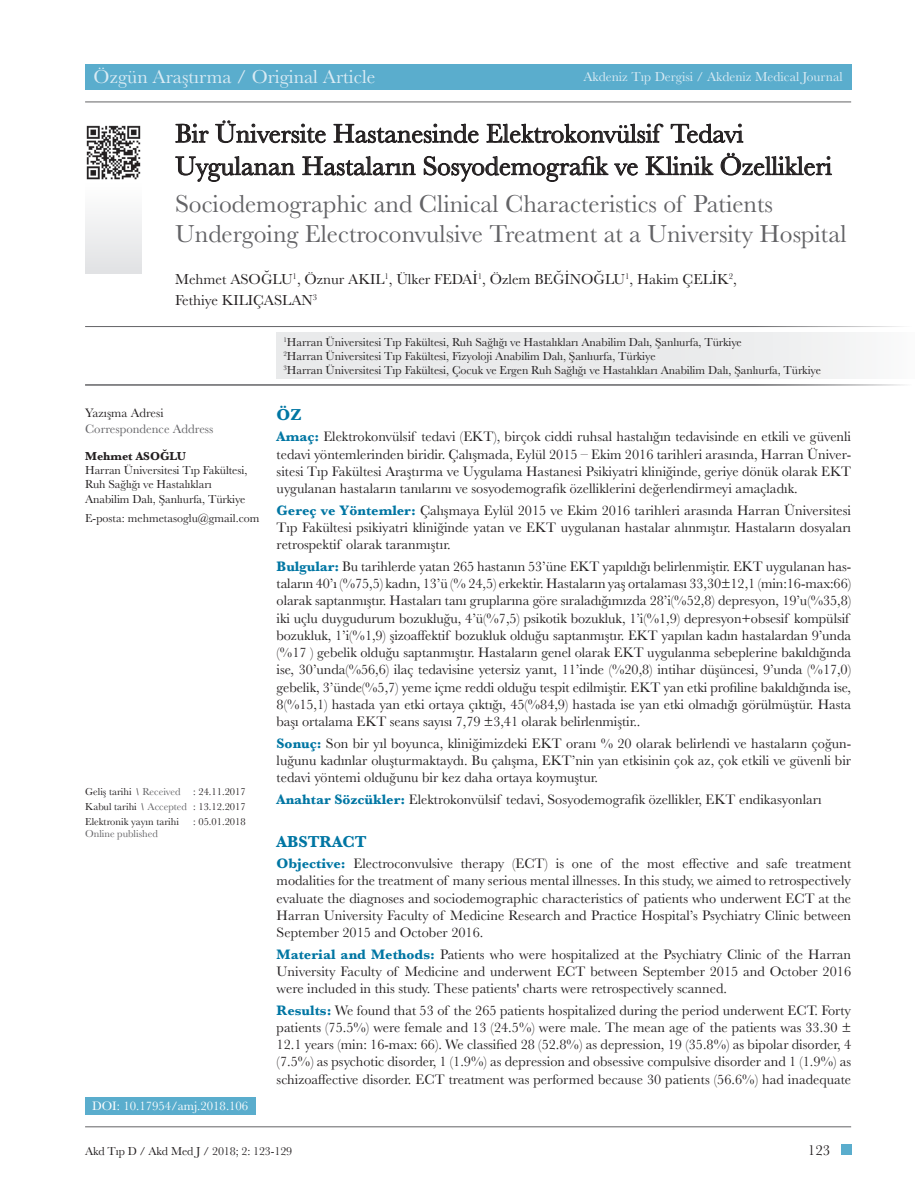
<style>
.page{position:relative;width:915px;height:1191px;background:#fff}
.page>*{position:absolute;margin:0;border:0;box-sizing:border-box;transform-origin:0 0}
.t1{font:27px/32.4px "Baskerville";color:#231f20}
.t2{font:25.5px/30.6px "Baskerville";color:#636366}
.t3{font:19.5px "Baskerville";color:#daebf4}
.t4{font:700 16.5px "Baskerville";color:#0076a3}
.t5{font:15px/21px "Baskerville";color:#231f20}
.t6{font:14.25px/17.2px "Baskerville";letter-spacing:-.005em;color:#231f20;text-align:justify}
.t7{font:13.5px "Baskerville";color:#daebf4}
.t8{font:12.75px "Baskerville";color:#fff}
.t9{font:12.75px "Baskerville";color:#636366}
.t10{font:12.75px "Baskerville";color:#231f20}
.t11{font:12px/14.4px "Baskerville";letter-spacing:-.005em;color:#231f20}
.t12{font:700 12px "Baskerville";color:#231f20}
.t13{font:10.5px/15px "Baskerville";color:#231f20;text-align:justify}
.t14{font:10.5px "Baskerville";color:#636366}
.s1{font-style:italic}
.s2{color:#636366}
.s3{font-weight:700;color:#0076a3}
</style>
<div class="page">
<div style="left:840px;top:1144px;width:10px;height:10px;background:#5aadcd"></div>
<hr style="left:85px;top:102px;width:765px;height:1px;background:#636366">
<div style="left:85px;top:1097px;width:170px;height:17px;background:#5aadcd"></div>
<hr style="left:85px;top:1126px;width:765px;height:1px;background:#636366">
<div style="left:85px;top:183px;width:56px;height:91px;background:linear-gradient(to bottom,#fffeff,#e1e1e3)"></div>
<div style="left:85px;top:64px;width:765px;height:25px;background:#5aadcd"></div>
<hr style="left:85px;top:326px;width:829px;height:1px;background:#636366">
<svg style="left:175px;top:124px;width:33px;height:18px"></svg>
<svg style="left:215px;top:121px;width:110px;height:22px"></svg>
<svg style="left:333px;top:124px;width:145px;height:19px"></svg>
<svg style="left:486px;top:124px;width:177px;height:19px"></svg>
<svg style="left:670px;top:124px;width:73px;height:19px"></svg>
<svg style="left:175px;top:156px;width:120px;height:26px"></svg>
<svg style="left:302px;top:156px;width:113px;height:19px"></svg>
<svg style="left:424px;top:156px;width:184px;height:26px"></svg>
<svg style="left:614px;top:163px;width:23px;height:12px"></svg>
<svg style="left:645px;top:156px;width:68px;height:19px"></svg>
<svg style="left:720px;top:153px;width:111px;height:22px"></svg>
<hr style="left:85px;top:384px;width:829px;height:1px;background:#636366">
<div style="left:276px;top:332px;width:638px;height:47px;background:#e9eaeb"></div>
<img style="left:86px;top:125px;width:55px;height:55px">
<h3 class="t3" style="left:94px;top:64px;width:283px">Özgün Araştırma / Original Article</h3>
<p class="t7" style="left:583px;top:68px;width:260px">Akdeniz Tıp Dergisi / Akdeniz Medical Journal</p>
<h1 class="t1" style="left:175px;top:118px;width:658px">Bir Üniversite Hastanesinde Elektrokonvülsif Tedavi<br>Uygulanan Hastaların Sosyodemografik ve Klinik Özellikleri</h1>
<h2 class="t2" style="left:175px;top:188px;width:672px">Sociodemographic and Clinical Characteristics of Patients<br>Undergoing Electroconvulsive Treatment at a University Hospital</h2>
<p class="t5" style="left:175px;top:269px;width:563px">Mehmet ASOĞLU<sup>1</sup>, Öznur AKIL<sup>1</sup>, Ülker FEDAİ<sup>1</sup>, Özlem BEĞİNOĞLU<sup>1</sup>, Hakim ÇELİK<sup>2</sup>,<br>Fethiye KILIÇASLAN<sup>3</sup></p>
<p class="t10" style="left:85px;top:405px;width:80px">Yazışma Adresi</p>
<p class="t9" style="left:85px;top:420px;width:130px">Correspondence Address</p>
<p class="t12" style="left:85px;top:447px;width:103px">Mehmet ASOĞLU</p>
<p class="t11" style="left:85px;top:463px;width:164px">Harran Üniversitesi Tıp Fakültesi,<br>Ruh Sağlığı ve Hastalıkları<br>Anabilim Dalı, Şanlıurfa, Türkiye</p>
<p class="t11" style="left:85px;top:510px;width:176px">E-posta: mehmetasoglu@gmail.com</p>
<p class="t13" style="left:85px;top:784px;width:162px">Geliş tarihi <span class="s1">\</span> <span class="s2">Received</span> : 24.11.2017<br>Kabul tarihi <span class="s1">\</span> <span class="s2">Accepted</span> : 13.12.2017<br>Elektronik yayın tarihi</p>
<p class="t13" style="left:193px;top:814px;width:54px">: 05.01.2018</p>
<p class="t14" style="left:85px;top:826px;width:74px">Online published</p>
<p class="t8" style="left:92px;top:1098px;width:158px">DOI: 10.17954/amj.2018.106</p>
<p class="t11" style="left:283px;top:335px;width:539px"><sup>1</sup>Harran Üniversitesi Tıp Fakültesi, Ruh Sağlığı ve Hastalıkları Anabilim Dalı, Şanlıurfa, Türkiye<br><sup>2</sup>Harran Üniversitesi Tıp Fakültesi, Fizyoloji Anabilim Dalı, Şanlıurfa, Türkiye<br><sup>3</sup>Harran Üniversitesi Tıp Fakültesi, Çocuk ve Ergen Ruh Sağlığı ve Hastalıkları Anabilim Dalı, Şanlıurfa, Türkiye</p>
<p class="t4" style="left:276px;top:403px;width:26px">ÖZ</p>
<p class="t6" style="left:276px;top:428px;width:576px"><span class="s3">Amaç:</span> Elektrokonvülsif tedavi (EKT), birçok ciddi ruhsal hastalığın tedavisinde en etkili ve güvenli tedavi yöntemlerinden biridir. Çalışmada, Eylül 2015 – Ekim 2016 tarihleri arasında, Harran Üniver&shy;sitesi Tıp Fakültesi Araştırma ve Uygulama Hastanesi Psikiyatri kliniğinde, geriye dönük olarak EKT uygulanan hastaların tanılarını ve sosyodemografik özelliklerini değerlendirmeyi amaçladık.</p>
<p class="t6" style="left:276px;top:501px;width:576px"><span class="s3">Gereç ve Yöntemler:</span> Çalışmaya Eylül 2015 ve Ekim 2016 tarihleri arasında Harran Üniversitesi Tıp Fakültesi psikiyatri kliniğinde yatan ve EKT uygulanan hastalar alınmıştır. Hastaların dosyaları retrospektif olarak taranmıştır.</p>
<p class="t6" style="left:276px;top:557px;width:576px;text-align:left"><span class="s3">Bulgular:</span> Bu tarihlerde yatan 265 hastanın 53’üne EKT yapıldığı belirlenmiştir. EKT uygulanan has&shy;taların 40’ı (%75,5) kadın, 13’ü (% 24,5) erkektir. Hastaların yaş ortalaması 33,30±12,1 (min:16-max:66) olarak saptanmıştır. Hastaları tanı gruplarına göre sıraladığımızda 28’i(%52,8) depresyon, 19’u(%35,8) iki uçlu duygudurum bozukluğu, 4’ü(%7,5) psikotik bozukluk, 1’i(%1,9) depresyon+obsesif kompülsif bozukluk, 1’i(%1,9) şizoaffektif bozukluk olduğu saptanmıştır. EKT yapılan kadın hastalardan 9’unda (%17 ) gebelik olduğu saptanmıştır. Hastaların genel olarak EKT uygulanma sebeplerine bakıldığında ise, 30’unda(%56,6) ilaç tedavisine yetersiz yanıt, 11’inde (%20,8) intihar düşüncesi, 9’unda (%17,0) gebelik, 3’ünde(%5,7) yeme içme reddi olduğu tespit edilmiştir. EKT yan etki profiline bakıldığında ise, 8(%15,1) hastada yan etki ortaya çıktığı, 45(%84,9) hastada ise yan etki olmadığı görülmüştür. Hasta başı ortalama EKT seans sayısı 7,79 ±3,41 olarak belirlenmiştir..</p>
<p class="t6" style="left:276px;top:734px;width:576px"><span class="s3">Sonuç:</span> Son bir yıl boyunca, kliniğimizdeki EKT oranı % 20 olarak belirlendi ve hastaların çoğun&shy;luğunu kadınlar oluşturmaktaydı. Bu çalışma, EKT’nin yan etkisinin çok az, çok etkili ve güvenli bir tedavi yöntemi olduğunu bir kez daha ortaya koymuştur.</p>
<p class="t6" style="left:276px;top:790px;width:546px"><span class="s3">Anahtar Sözcükler:</span> Elektrokonvülsif tedavi, Sosyodemografik özellikler, EKT endikasyonları</p>
<p class="t4" style="left:276px;top:829px;width:92px">ABSTRACT</p>
<p class="t6" style="left:276px;top:855px;width:576px"><span class="s3">Objective:</span> Electroconvulsive therapy (ECT) is one of the most effective and safe treatment modalities for the treatment of many serious mental illnesses. In this study, we aimed to retrospectively evaluate the diagnoses and sociodemographic characteristics of patients who underwent ECT at the Harran University Faculty of Medicine Research and Practice Hospital’s Psychiatry Clinic between September 2015 and October 2016.</p>
<p class="t6" style="left:276px;top:945px;width:576px"><span class="s3">Material and Methods:</span> Patients who were hospitalized at the Psychiatry Clinic of the Harran University Faculty of Medicine and underwent ECT between September 2015 and October 2016 were included in this study. These patients' charts were retrospectively scanned.</p>
<p class="t6" style="left:276px;top:1001px;width:576px"><span class="s3">Results:</span> We found that 53 of the 265 patients hospitalized during the period underwent ECT. Forty patients (75.5%) were female and 13 (24.5%) were male. The mean age of the patients was 33.30 ± 12.1 years (min: 16-max: 66). We classified 28 (52.8%) as depression, 19 (35.8%) as bipolar disorder, 4 (7.5%) as psychotic disorder, 1 (1.9%) as depression and obsessive compulsive disorder and 1 (1.9%) as schizoaffective disorder. ECT treatment was performed because 30 patients (56.6%) had inadequate</p>
<p class="t11" style="left:85px;top:1144px;width:208px">Akd Tıp D / Akd Med J / 2018; 2: 123-129</p>
<p class="t5" style="left:807px;top:1139px;width:24px">123</p>
</div>
